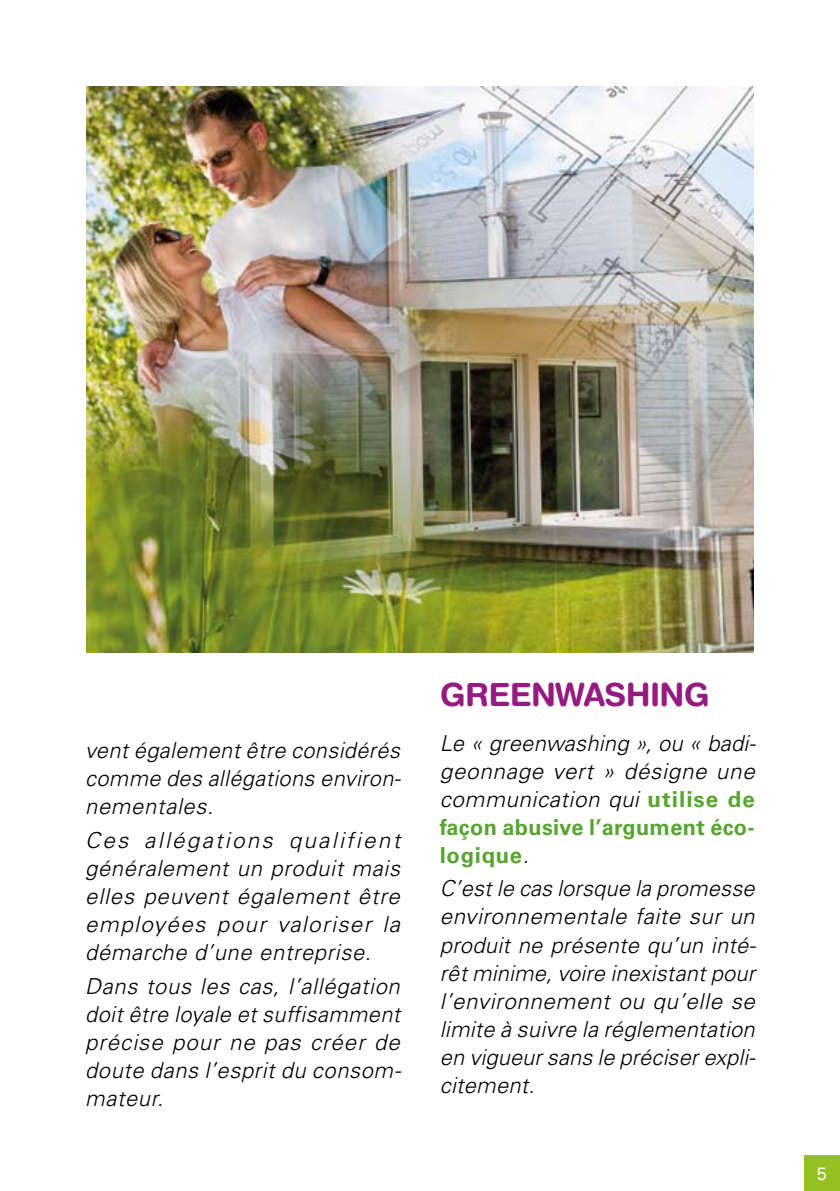
<style>
.page{position:relative;width:840px;height:1191px;background:#fff}
.page>*{position:absolute;margin:0;border:0;box-sizing:border-box;transform-origin:0 0}
.t1{font:700 32px "Helvetica Rounded";letter-spacing:-.02em;color:#951b81}
.t2{font:italic 300 22px/28px "Univers LT";letter-spacing:.03em;color:#000;text-align:justify}
.t3{font:18px "Univers LT";color:#fff}
.s1{font-weight:700;font-style:normal;color:#59a332}
</style>
<div class="page">
<div style="left:803px;top:1155px;width:36px;height:36px;background:#94c11f"></div>
<img style="left:86px;top:86px;width:667px;height:566px">
<p class="t2" style="left:85px;top:736px;width:317px">vent également être considérés comme des allégations environ&shy;nementales.</p>
<p class="t2" style="left:85px;top:826px;width:316px">Ces allégations qualifient généralement un produit mais elles peuvent également être employées pour valoriser la démarche d’une entreprise.</p>
<p class="t2" style="left:85px;top:972px;width:317px">Dans tous les cas, l’allégation doit être loyale et suffisamment précise pour ne pas créer de doute dans l’esprit du consom&shy;mateur.</p>
<h1 class="t1" style="left:439px;top:675px;width:265px">GREENWASHING</h1>
<p class="t2" style="left:439px;top:729px;width:317px">Le « greenwashing », ou « badi&shy;geonnage vert » désigne une communication qui <span class="s1">utilise de façon abusive l’argument éco&shy;logique</span>.</p>
<p class="t2" style="left:439px;top:874px;width:317px">C’est le cas lorsque la promesse environnementale faite sur un produit ne présente qu’un inté&shy;rêt minime, voire inexistant pour l’environnement ou qu’elle se limite à suivre la réglementation en vigueur sans le préciser expli&shy;citement.</p>
<p class="t3" style="left:816px;top:1163px;width:12px">5</p>
</div>
